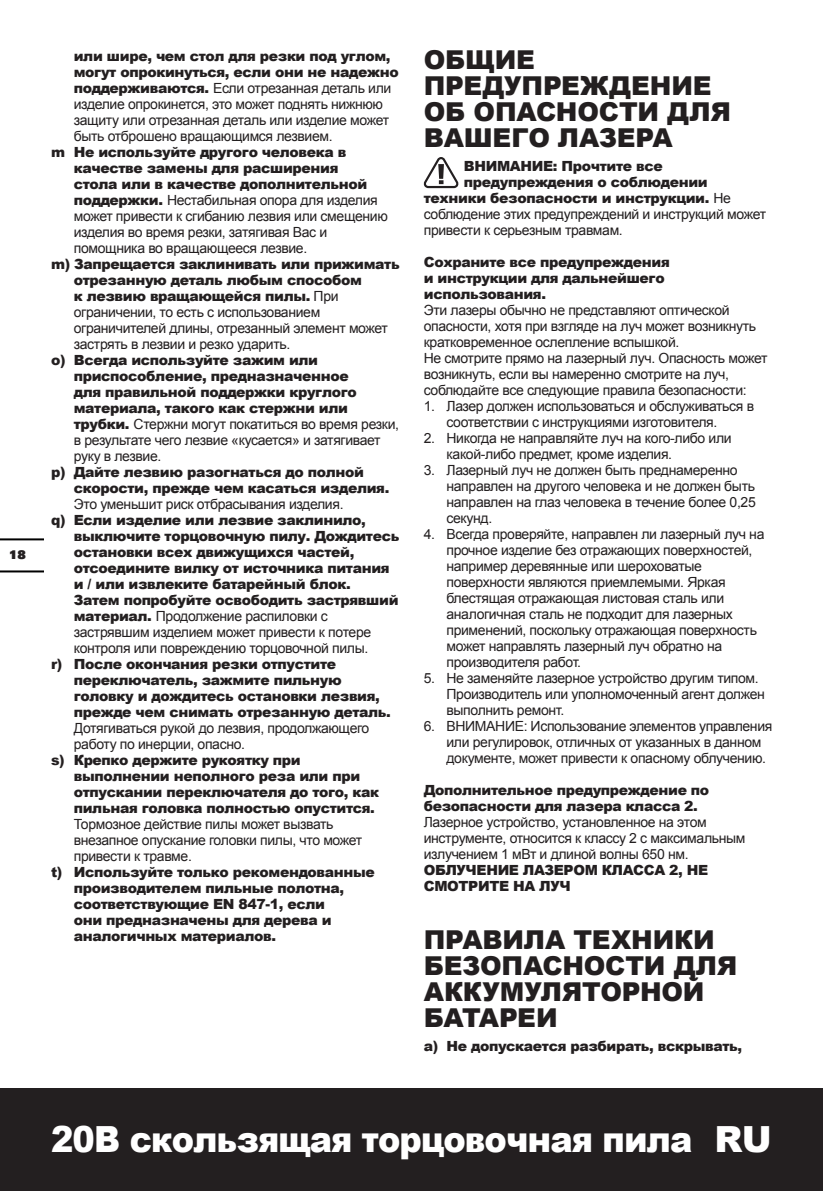
<style>
.page{position:relative;width:823px;height:1191px;background:#fff}
.page>*{position:absolute;margin:0;border:0;box-sizing:border-box;transform-origin:0 0}
.t1{font:900 36px "Arial";letter-spacing:-.025em;color:#fff;scale:.93 1}
.t2{font:900 26px/26px "Arial";letter-spacing:-.005em;color:#231f20}
.t3{font:14px/16px "Arial";letter-spacing:-.025em;color:#231f20}
.t4{font:900 14px/16px "Arial";letter-spacing:-.025em;color:#231f20}
.t5{font:900 12px "Univers";color:#231f20}
.s1{font-weight:900}
.s2{font-weight:400}
</style>
<div class="page">
<div style="left:0;top:1089px;width:822px;height:102px;background:#231f20"></div>
<hr style="left:0;top:570px;width:43px;height:2px;background:#000">
<hr style="left:0;top:538px;width:43px;height:2px;background:#000">
<svg style="left:423px;top:157px;width:35px;height:31px"></svg>
<p class="t5" style="left:9px;top:546px;width:18px">18</p>
<p class="t3" style="left:74px;top:48px;width:326px"><span class="s1">или шире, чем стол для резки под углом, могут опрокинуться, если они не надежно поддерживаются.</span> Если отрезанная деталь или изделие опрокинется, это может поднять нижнюю защиту или отрезанная деталь или изделие может быть отброшено вращающимся лезвием.</p>
<p class="t3" style="left:74px;top:144px;width:315px;text-indent:-23px"><span class="s1">m Не используйте другого человека в качестве замены для расширения<br>стола или в качестве дополнительной поддержки.</span> Нестабильная опора для изделия может привести к сгибанию лезвия или смещению изделия во время резки, затягивая Вас и помощника во вращающееся лезвие.</p>
<p class="t3" style="left:74px;top:256px;width:327px;text-indent:-23px"><span class="s1">m) Запрещается заклинивать или прижимать отрезанную деталь любым способом<br>к лезвию вращающейся пилы.</span> При ограничении, то есть с использованием ограничителей длины, отрезанный элемент может застрять в лезвии и резко ударить.</p>
<p class="t4" style="left:74px;top:351px;width:326px;text-indent:-23px">o) Всегда используйте зажим или приспособление, предназначенное<br>для правильной поддержки круглого материала, такого как стержни или трубки. <span class="s2">Стержни могут покатиться во время резки, в результате чего лезвие «кусается» и затягивает руку в лезвие.</span></p>
<p class="t4" style="left:74px;top:463px;width:317px;text-indent:-23px">р) Дайте лезвию разогнаться до полной скорости, прежде чем касаться изделия.</p>
<p class="t3" style="left:74px;top:496px;width:271px">Это уменьшит риск отбрасывания изделия.</p>
<p class="t4" style="left:74px;top:511px;width:327px;text-indent:-23px">q) Если изделие или лезвие заклинило, выключите торцовочную пилу. Дождитесь остановки всех движущихся частей, отсоедините вилку от источника питания и / или извлеките батарейный блок.<br>Затем попробуйте освободить застрявший материал. <span class="s2">Продолжение распиловки с застрявшим изделием может привести к потере контроля или повреждению торцовочной пилы.</span></p>
<p class="t4" style="left:74px;top:655px;width:318px;text-indent:-23px">r) После окончания резки отпустите переключатель, зажмите пильную головку и дождитесь остановки лезвия, прежде чем снимать отрезанную деталь.</p>
<p class="t3" style="left:74px;top:720px;width:297px">Дотягиваться рукой до лезвия, продолжающего работу по инерции, опасно.</p>
<p class="t4" style="left:74px;top:751px;width:307px;text-indent:-23px">s) Крепко держите рукоятку при выполнении неполного реза или при отпускании переключателя до того, как пильная головка полностью опустится.</p>
<p class="t3" style="left:74px;top:816px;width:290px">Тормозное действие пилы может вызвать внезапное опускание головки пилы, что может привести к травме.</p>
<p class="t4" style="left:74px;top:863px;width:302px;text-indent:-23px">t) Используйте только рекомендованные производителем пильные полотна, соответствующие EN 847-1, если<br>они предназначены для дерева и аналогичных материалов.</p>
<h2 class="t2" style="left:423px;top:46px;width:308px">ОБЩИЕ<br>ПРЕДУПРЕЖДЕНИЕ<br>ОБ ОПАСНОСТИ ДЛЯ<br>ВАШЕГО ЛАЗЕРА</h2>
<p class="t4" style="left:463px;top:158px;width:200px">ВНИМАНИЕ: Прочтите все</p>
<p class="t4" style="left:463px;top:174px;width:245px">предупреждения о соблюдении</p>
<p class="t4" style="left:423px;top:190px;width:308px">техники безопасности и инструкции. <span class="s2">Не</span></p>
<p class="t3" style="left:423px;top:206px;width:343px">соблюдение этих предупреждений и инструкций может</p>
<p class="t3" style="left:423px;top:222px;width:200px">привести к серьезным травмам.</p>
<p class="t4" style="left:423px;top:254px;width:247px">Сохраните все предупреждения и инструкции для дальнейшего использования.</p>
<p class="t3" style="left:423px;top:302px;width:345px">Эти лазеры обычно не представляют оптической опасности, хотя при взгляде на луч может возникнуть кратковременное ослепление вспышкой.<br>Не смотрите прямо на лазерный луч. Опасность может возникнуть, если вы намеренно смотрите на луч, соблюдайте все следующие правила безопасности:</p>
<p class="t3" style="left:446px;top:398px;width:309px;text-indent:-23px">1. Лазер должен использоваться и обслуживаться в соответствии с инструкциями изготовителя.</p>
<p class="t3" style="left:446px;top:430px;width:286px;text-indent:-23px">2. Никогда не направляйте луч на кого-либо или какой-либо предмет, кроме изделия.</p>
<p class="t3" style="left:446px;top:462px;width:311px;text-indent:-23px">3. Лазерный луч не должен быть преднамеренно направлен на другого человека и не должен быть направлен на глаз человека в течение более 0,25 секунд.</p>
<p class="t3" style="left:446px;top:526px;width:319px;text-indent:-23px">4. Всегда проверяйте, направлен ли лазерный луч на прочное изделие без отражающих поверхностей, например деревянные или шероховатые поверхности являются приемлемыми. Яркая блестящая отражающая листовая сталь или аналогичная сталь не подходит для лазерных применений, поскольку отражающая поверхность может направлять лазерный луч обратно на производителя работ.</p>
<p class="t3" style="left:446px;top:670px;width:320px;text-indent:-23px">5. Не заменяйте лазерное устройство другим типом.<br>Производитель или уполномоченный агент должен выполнить ремонт.</p>
<p class="t3" style="left:446px;top:718px;width:327px;text-indent:-23px">6. ВНИМАНИЕ: Использование элементов управления или регулировок, отличных от указанных в данном документе, может привести к опасному облучению.</p>
<p class="t4" style="left:423px;top:782px;width:287px">Дополнительное предупреждение по безопасности для лазера класса 2.</p>
<p class="t3" style="left:423px;top:814px;width:323px">Лазерное устройство, установленное на этом инструменте, относится к классу 2 с максимальным излучением 1 мВт и длиной волны 650 нм.</p>
<p class="t4" style="left:423px;top:862px;width:286px">ОБЛУЧЕНИЕ ЛАЗЕРОМ КЛАССА 2, НЕ<br>СМОТРИТЕ НА ЛУЧ</p>
<h2 class="t2" style="left:423px;top:926px;width:315px">ПРАВИЛА ТЕХНИКИ<br>БЕЗОПАСНОСТИ ДЛЯ<br>АККУМУЛЯТОРНОЙ<br>БАТАРЕИ</h2>
<p class="t4" style="left:423px;top:1037px;width:320px">a) Не допускается разбирать, вскрывать,</p>
<h1 class="t1" style="left:51px;top:1113px;width:776px">20B скользящая торцовочная пила RU</h1>
</div>
